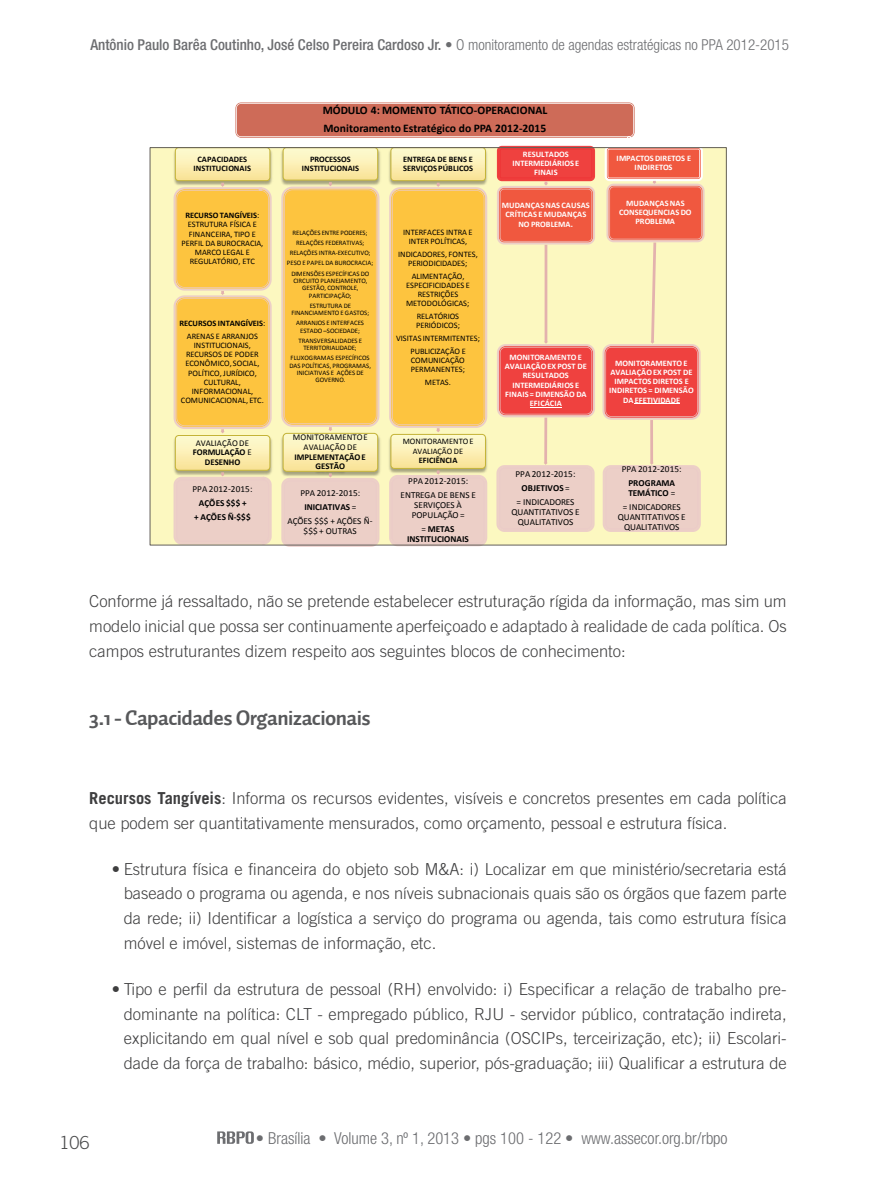
<style>
.page{position:relative;width:893px;height:1191px;background:#fff}
.page>*{position:absolute;margin:0;border:0;box-sizing:border-box;transform-origin:0 0}
.t1{font:700 21px "Auto 1";letter-spacing:-.025em;color:#57585a}
.t2{font:300 18px "Trade Gothic LT Std";color:#4b4c4d}
.t3{font:300 16.5px/24.8px "Trade Gothic LT Std";color:#3e3e3f;text-align:justify}
.t4{font:300 condensed 16.5px "Helvetica Neue LT Std";color:#6c6d70}
.t5{font:500 condensed 15px "Helvetica Neue LT Std";color:#6c6d70}
.t6{font:700 11.55px/18px "Calibri";color:#000}
.t7{font:9.15px/14px "Calibri";letter-spacing:.005em;color:#000;text-align:center}
.t8{font:700 9.15px/10.1px "Calibri";letter-spacing:-.005em;color:#000;text-align:center}
.t9{font:700 8.85px/9.6px "Calibri";letter-spacing:-.005em;color:#000;text-align:center}
.t10{font:8.85px/9.6px "Calibri";letter-spacing:.01em;color:#000;text-align:center}
.t11{font:8.4px/9.1px "Calibri";letter-spacing:-.01em;color:#000;text-align:center}
.t12{font:700 8.4px/9.1px "Calibri";letter-spacing:.005em;color:#fff;text-align:center}
.t13{font:700 8.4px/9.1px "Calibri";letter-spacing:.005em;color:#000;text-align:center}
.t14{font:6.75px/7.4px "Calibri";letter-spacing:-.015em;color:#000;text-align:center}
.s1{font-weight:300}
.s2{font-weight:700}
.s3{font-weight:400}
.s4{font-family:"Helvetica Neue";font-weight:700}
</style>
<div class="page">
<svg style="left:217px;top:1131px;width:37px;height:12px"></svg>
<div style="left:150px;top:148px;width:576px;height:397px;background:#fcf8c0"></div>
<svg style="left:174px;top:149px;width:98px;height:394px;background:#f6cf77"></svg>
<img style="left:379px;top:151px;width:2px;height:32px">
<img style="left:379px;top:437px;width:2px;height:37px">
<svg style="left:281px;top:149px;width:98px;height:398px;background:#f6ce75"></svg>
<svg style="left:389px;top:149px;width:98px;height:397px;background:#f6cd75"></svg>
<svg style="left:496px;top:146px;width:99px;height:386px"></svg>
<svg style="left:602px;top:149px;width:103px;height:383px"></svg>
<svg style="left:235px;top:102px;width:400px;height:36px;background:#d17563"></svg>
<p class="t5" style="left:90px;top:36px;width:700px">Antônio Paulo Barêa Coutinho, José Celso Pereira Cardoso Jr. <span class="s1">• O monitoramento de agendas estratégicas no PPA 2012-2015</span></p>
<p class="t13" style="left:194px;top:154px;width:59px">CAPACIDADES<br>INSTITUCIONAIS</p>
<p class="t11" style="left:181px;top:211px;width:84px"><span class="s2">RECURSO TANGÍVEIS</span>:<br>ESTRUTURA FÍSICA E<br>FINANCEIRA, TIPO E<br>PERFIL DA BUROCRACIA,<br>MARCO LEGAL E<br>REGULATÓRIO, ETC</p>
<p class="t13" style="left:179px;top:317px;width:88px;line-height:12.8px">RECURSOS INTANGÍVEIS<span class="s3">:<br>ARENAS E ARRANJOS</span></p>
<p class="t11" style="left:181px;top:341px;width:84px">INSTITUCIONAIS,<br>RECURSOS DE PODER<br>ECONÔMICO, SOCIAL,<br>POLÍTICO, JURÍDICO,<br>CULTURAL,<br>INFORMACIONAL,<br>COMUNICACIONAL, ETC.</p>
<p class="t9" style="left:193px;top:438px;width:61px"><span class="s3">AVALIAÇÃO DE<br></span>FORMULAÇÃO <span class="s3">E<br></span>DESENHO</p>
<p class="t7" style="left:193px;top:482px;width:62px">PPA 2012-2015:</p>
<p class="t8" style="left:194px;top:496px;width:58px;line-height:14px">AÇÕES $$$ +<br>+ AÇÕES Ñ-$$$</p>
<p class="t6" style="left:323px;top:101px;width:226px">MÓDULO 4: MOMENTO TÁTICO-OPERACIONAL<br>Monitoramento Estratégico do PPA 2012-2015</p>
<p class="t13" style="left:302px;top:154px;width:59px">PROCESSOS<br>INSTITUCIONAIS</p>
<p class="t14" style="left:287px;top:228px;width:88px;line-height:10.2px">RELAÇÕES ENTRE PODERES;<br>RELAÇÕES FEDERATIVAS;<br>RELAÇÕES INTRA-EXECUTIVO;<br>PESO E PAPEL DA BUROCRACIA;<br>DIMENSÕES ESPECÍFICAS DO</p>
<p class="t14" style="left:293px;top:277px;width:76px">CIRCUITO PLANEJAMENTO,<br>GESTÃO, CONTROLE,<br>PARTICIPAÇÃO;</p>
<p class="t14" style="left:291px;top:302px;width:79px">ESTRUTURA DE<br>FINANCIAMENTO E GASTOS;</p>
<p class="t14" style="left:296px;top:320px;width:69px">ARRANJOS E INTERFACES<br>ESTADO –SOCIEDADE;</p>
<p class="t14" style="left:299px;top:336px;width:65px">TRANSVERSALIDADES E<br>TERRITORIALIDADE;</p>
<p class="t14" style="left:289px;top:354px;width:83px">FLUXOGRAMAS ESPECÍFICOS<br>DAS POLÍTICAS, PROGRAMAS,<br>INICIATIVAS E AÇÕES DE<br>GOVERNO.</p>
<p class="t10" style="left:293px;top:432px;width:77px">MONITORAMENTO E<br>AVALIAÇÃO DE</p>
<p class="t9" style="left:294px;top:452px;width:73px">IMPLEMENTAÇÃO E<br>GESTÃO</p>
<p class="t7" style="left:288px;top:486px;width:87px">PPA 2012-2015:<br><span class="s2">INICIATIVAS</span> =<br>AÇÕES $$$ + AÇÕES Ñ-</p>
<p class="t7" style="left:304px;top:524px;width:55px">$$$ + OUTRAS</p>
<p class="t13" style="left:403px;top:154px;width:71px;text-align:left">ENTREGA DE BENS E<br>SERVIÇOS PÚBLICOS</p>
<p class="t11" style="left:403px;top:227px;width:71px">INTERFACES INTRA E<br>INTER POLÍTICAS,</p>
<p class="t11" style="left:398px;top:249px;width:81px">INDICADORES, FONTES,<br>PERIODICIDADES;</p>
<p class="t11" style="left:406px;top:272px;width:65px">ALIMENTAÇÃO,<br>ESPECIFICIDADES E<br>RESTRIÇÕES<br>METODOLÓGICAS;</p>
<p class="t11" style="left:416px;top:312px;width:45px;text-align:left">RELATÓRIOS<br>PERIÓDICOS;</p>
<p class="t11" style="left:396px;top:332px;width:85px;line-height:12.8px">VISITAS INTERMITENTES;<br>PUBLICIZAÇÃO E</p>
<p class="t11" style="left:411px;top:355px;width:56px;text-align:left">COMUNICAÇÃO<br>PERMANENTES;</p>
<p class="t11" style="left:425px;top:377px;width:28px">METAS.</p>
<p class="t11" style="left:403px;top:437px;width:72px">MONITORAMENTO E<br>AVALIAÇÃO DE</p>
<p class="t13" style="left:419px;top:455px;width:40px">EFICIÊNCIA</p>
<p class="t7" style="left:401px;top:474px;width:77px">PPA 2012-2015:<br>ENTREGA DE BENS E</p>
<p class="t7" style="left:412px;top:500px;width:54px;line-height:10.1px;text-align:left">SERVIÇOES À<br>POPULAÇÃO =</p>
<p class="t8" style="left:407px;top:524px;width:63px"><span class="s3">=</span> METAS<br>INSTITUCIONAIS</p>
<p class="t12" style="left:512px;top:149px;width:68px">RESULTADOS<br>INTERMEDIÁRIOS E<br>FINAIS</p>
<p class="t12" style="left:502px;top:201px;width:89px">MUDANÇAS NAS CAUSAS<br>CRÍTICAS E MUDANÇAS<br>NO PROBLEMA.</p>
<p class="t12" style="left:505px;top:353px;width:84px">MONITORAMENTO E<br>AVALIAÇÃO EX POST DE<br>RESULTADOS<br>INTERMEDIÁRIOS E<br>FINAIS = DIMENSÃO DA<br>EFICÁCIA</p>
<p class="t7" style="left:515px;top:467px;width:62px">PPA 2012-2015:<br><span class="s2">OBJETIVOS</span> =<br>= INDICADORES</p>
<p class="t7" style="left:511px;top:507px;width:70px;line-height:10.1px">QUANTITATIVOS E<br>QUALITATIVOS</p>
<p class="t12" style="left:617px;top:154px;width:76px">IMPACTOS DIRETOS E<br>INDIRETOS</p>
<p class="t12" style="left:619px;top:199px;width:74px">MUDANÇAS NAS<br>CONSEQUENCIAS DO<br>PROBLEMA</p>
<p class="t12" style="left:609px;top:358px;width:86px">MONITORAMENTO E<br>AVALIAÇÃO EX POST DE<br>IMPACTOS DIRETOS E<br>INDIRETOS = DIMENSÃO<br>DA EFETIVIDADE</p>
<p class="t7" style="left:622px;top:462px;width:62px">PPA 2012-2015:</p>
<p class="t8" style="left:628px;top:478px;width:48px;text-align:left">PROGRAMA<br>TEMÁTICO <span class="s3">=</span></p>
<p class="t7" style="left:618px;top:502px;width:70px;line-height:10.1px">= INDICADORES<br>QUANTITATIVOS E<br>QUALITATIVOS</p>
<p class="t3" style="left:89px;top:589px;width:699px">Conforme já ressaltado, não se pretende estabelecer estruturação rígida da informação, mas sim um modelo inicial que possa ser continuamente aperfeiçoado e adaptado à realidade de cada política. Os campos estruturantes dizem respeito aos seguintes blocos de conhecimento:</p>
<p class="t1" style="left:89px;top:703px;width:283px">3.1 - Capacidades Organizacionais</p>
<p class="t3" style="left:89px;top:785px;width:699px"><span class="s2">Recursos Tangíveis</span>: Informa os recursos evidentes, visíveis e concretos presentes em cada política que podem ser quantitativamente mensurados, como orçamento, pessoal e estrutura física.</p>
<p class="t3" style="left:124px;top:856px;width:664px;text-indent:-12px">• Estrutura física e financeira do objeto sob M&amp;A: i) Localizar em que ministério/secretaria está baseado o programa ou agenda, e nos níveis subnacionais quais são os órgãos que fazem parte da rede; ii) Identificar a logística a serviço do programa ou agenda, tais como estrutura física móvel e imóvel, sistemas de informação, etc.</p>
<p class="t3" style="left:124px;top:976px;width:664px;text-indent:-12px">• Tipo e perfil da estrutura de pessoal (RH) envolvido: i) Especificar a relação de trabalho pre&shy;dominante na política: CLT - empregado público, RJU - servidor público, contratação indireta, explicitando em qual nível e sob qual predominância (OSCIPs, terceirização, etc); ii) Escolari&shy;dade da força de trabalho: básico, médio, superior, pós-graduação; iii) Qualificar a estrutura de</p>
<p class="t2" style="left:59px;top:1131px;width:32px">106</p>
<p class="t4" style="left:256px;top:1129px;width:473px"><span class="s4">•</span> Brasília • Volume 3, nº 1, 2013 • pgs 100 - 122 • www.assecor.org.br/rbpo</p>
</div>
